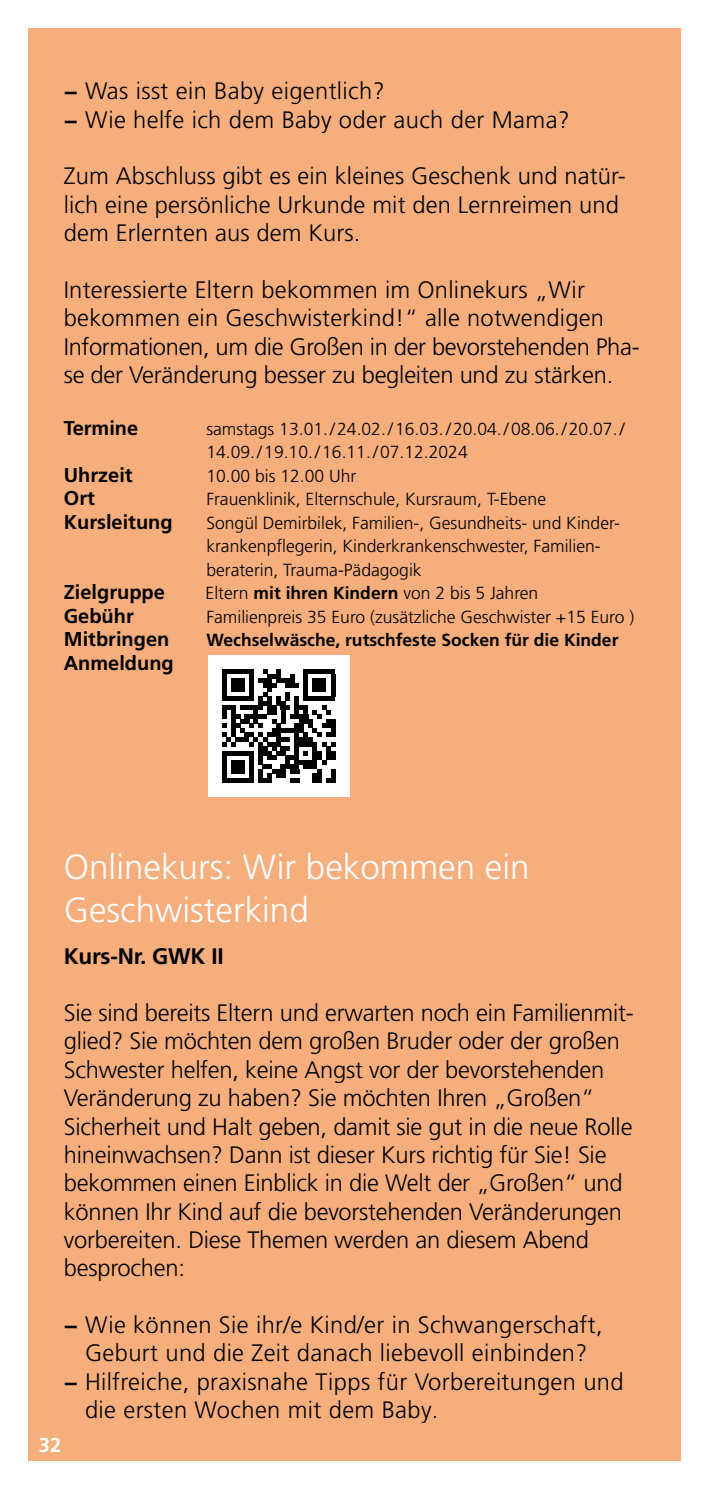
<style>
.page{position:relative;width:709px;height:1489px;background:#fff}
.page>*{position:absolute;margin:0;border:0;box-sizing:border-box;transform-origin:0 0}
.t1{font:300 35px/42.5px "Frutiger LT Pro";color:#fff}
.t2{font:300 23.75px/28.2px "Frutiger LT Pro";letter-spacing:-.01em;color:#000}
.t3{font:300 23.75px/28.2px "Frutiger LT Pro";letter-spacing:.015em;color:#000}
.t4{font:700 22.5px "Frutiger LT Pro";letter-spacing:-.01em;color:#000}
.t5{font:700 20px "Frutiger LT Pro";color:#000}
.t6{font:700 20px "Frutiger LT Pro";color:#fff}
.t7{font:300 17.5px/23.5px "Frutiger LT Pro";color:#000}
.t8{font:700 17.5px "Frutiger LT Pro";color:#000}
.s1{font-weight:700}
</style>
<div class="page">
<div style="left:28px;top:28px;width:652px;height:1432px;background:#f6ae7d"></div>
<div style="left:208px;top:655px;width:141px;height:141px;background:#fff"></div>
<svg style="left:222px;top:669px;width:113px;height:113px"></svg>
<hr style="left:222px;top:778px;width:32px;height:4px;background:#000">
<div style="left:231px;top:760px;width:13px;height:13px;background:#000"></div>
<p class="t3" style="left:64px;top:77px;width:507px"><span class="s1">−</span> Was isst ein Baby eigentlich?<br><span class="s1">−</span> Wie helfe ich dem Baby oder auch der Mama?</p>
<p class="t2" style="left:64px;top:162px;width:563px">Zum Abschluss gibt es ein kleines Geschenk und natür&shy;lich eine persönliche Urkunde mit den Lernreimen und dem Erlernten aus dem Kurs.</p>
<p class="t2" style="left:64px;top:275px;width:577px">Interessierte Eltern bekommen im Onlinekurs „Wir bekommen ein Geschwisterkind!“ alle notwendigen Informationen, um die Großen in der bevorstehenden Pha&shy;se der Veränderung besser zu begleiten und zu stärken.</p>
<p class="t5" style="left:64px;top:416px;width:76px">Termine</p>
<p class="t7" style="left:206px;top:417px;width:420px">samstags 13.01./24.02./16.03./20.04./08.06./20.07./<br>14.09./19.10./16.11./07.12.2024</p>
<p class="t5" style="left:64px;top:463px;width:70px">Uhrzeit</p>
<p class="t7" style="left:206px;top:464px;width:151px">10.00 bis 12.00 Uhr</p>
<p class="t5" style="left:64px;top:486px;width:33px">Ort</p>
<p class="t7" style="left:206px;top:487px;width:341px">Frauenklinik, Elternschule, Kursraum, T-Ebene</p>
<p class="t5" style="left:64px;top:510px;width:110px">Kursleitung</p>
<p class="t7" style="left:206px;top:511px;width:415px">Songül Demirbilek, Familien-, Gesundheits- und Kinder&shy;krankenpflegerin, Kinderkrankenschwester, Familien&shy;beraterin, Trauma-Pädagogik</p>
<p class="t5" style="left:64px;top:580px;width:103px">Zielgruppe</p>
<p class="t7" style="left:206px;top:581px;width:334px">Eltern <span class="s1">mit ihren Kindern</span> von 2 bis 5 Jahren</p>
<p class="t5" style="left:64px;top:604px;width:72px">Gebühr</p>
<p class="t7" style="left:206px;top:605px;width:429px">Familienpreis 35 Euro (zusätzliche Geschwister +15 Euro )</p>
<p class="t5" style="left:64px;top:627px;width:107px">Mitbringen</p>
<p class="t8" style="left:206px;top:630px;width:413px">Wechselwäsche, rutschfeste Socken für die Kinder</p>
<p class="t5" style="left:64px;top:651px;width:112px">Anmeldung</p>
<h1 class="t1" style="left:64px;top:846px;width:467px">Onlinekurs: Wir bekommen ein<br>Geschwisterkind</h1>
<p class="t4" style="left:64px;top:943px;width:161px">Kurs-Nr. GWK II</p>
<p class="t2" style="left:64px;top:998px;width:571px">Sie sind bereits Eltern und erwarten noch ein Familienmit&shy;glied? Sie möchten dem großen Bruder oder der großen Schwester helfen, keine Angst vor der bevorstehenden Veränderung zu haben? Sie möchten Ihren „Großen“ Sicherheit und Halt geben, damit sie gut in die neue Rolle hineinwachsen? Dann ist dieser Kurs richtig für Sie! Sie bekommen einen Einblick in die Welt der „Großen“ und können Ihr Kind auf die bevorstehenden Veränderungen vorbereiten. Diese Themen werden an diesem Abend besprochen:</p>
<p class="t3" style="left:64px;top:1310px;width:540px"><span class="s1">−</span> Wie können Sie ihr/e Kind/er in Schwangerschaft,</p>
<p class="t3" style="left:85px;top:1339px;width:504px">Geburt und die Zeit danach liebevoll einbinden?</p>
<p class="t3" style="left:64px;top:1367px;width:561px"><span class="s1">−</span> Hilfreiche, praxisnahe Tipps für Vorbereitungen und</p>
<p class="t3" style="left:85px;top:1395px;width:355px">die ersten Wochen mit dem Baby.</p>
<p class="t6" style="left:39px;top:1432px;width:24px">32</p>
</div>
